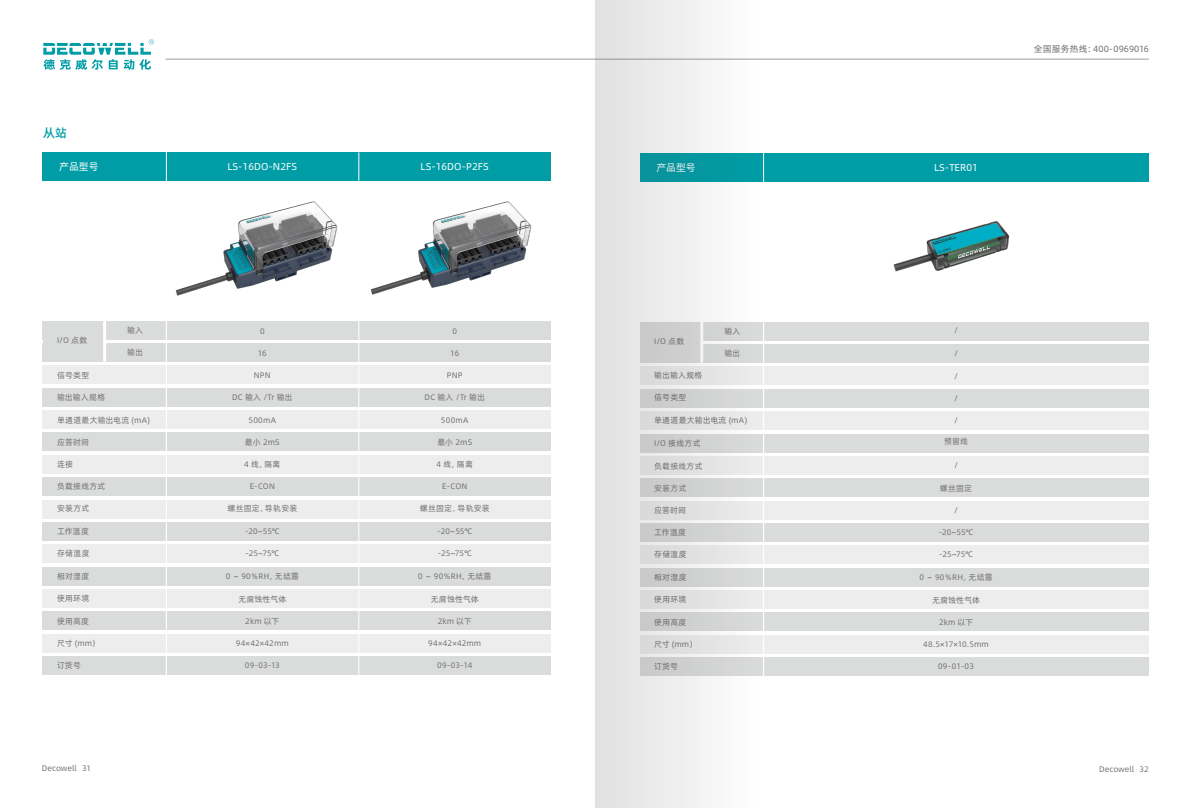
<style>
.page{position:relative;width:1191px;height:808px;background:#fff}
.page>*{position:absolute;margin:0;border:0;box-sizing:border-box;transform-origin:0 0}
.t1{font:12px "Alibaba Pu Hui Ti M";color:#009da6}
.t2{font:10px "Alibaba Pu Hui Ti R";color:#fff}
.t3{font:9px "Alibaba Pu Hui Ti R";letter-spacing:.005em;color:#717071}
.t4{font:8px "Alibaba Pu Hui Ti R";letter-spacing:.02em;color:#727171}
.t5{font:8px "Alibaba Pu Hui Ti R";letter-spacing:-.005em;color:#717071}
</style>
<div class="page">
<svg style="left:43px;top:39px;width:111px;height:31px"></svg>
<hr style="left:166px;top:59px;width:982px;height:1px;background:#9d9d9e">
<div style="left:43px;top:321px;width:508px;height:18px;background:#dadbdb"></div>
<div style="left:43px;top:343px;width:508px;height:19px;background:#dadbdb"></div>
<div style="left:43px;top:321px;width:62px;height:41px;background:#dadbdb"></div>
<div style="left:43px;top:152px;width:508px;height:29px;background:#009da6"></div>
<div style="left:43px;top:410px;width:508px;height:19px;background:#ededee"></div>
<div style="left:43px;top:366px;width:508px;height:18px;background:#ededee"></div>
<div style="left:43px;top:388px;width:508px;height:18px;background:#dadbdb"></div>
<div style="left:43px;top:545px;width:508px;height:18px;background:#ededee"></div>
<div style="left:43px;top:433px;width:508px;height:18px;background:#dadbdb"></div>
<div style="left:43px;top:455px;width:508px;height:18px;background:#ededee"></div>
<div style="left:43px;top:478px;width:508px;height:18px;background:#dadbdb"></div>
<div style="left:43px;top:500px;width:508px;height:18px;background:#ededee"></div>
<div style="left:43px;top:522px;width:508px;height:18px;background:#dadbdb"></div>
<div style="left:43px;top:567px;width:508px;height:18px;background:#dadbdb"></div>
<div style="left:43px;top:589px;width:508px;height:18px;background:#ededee"></div>
<div style="left:43px;top:612px;width:508px;height:18px;background:#dadbdb"></div>
<div style="left:43px;top:634px;width:508px;height:18px;background:#ededee"></div>
<div style="left:43px;top:656px;width:508px;height:18px;background:#dadbdb"></div>
<svg style="left:358px;top:152px;width:1px;height:29px"></svg>
<hr style="left:166px;top:152px;width:1px;height:30px;background:#fff">
<hr style="left:103px;top:321px;width:3px;height:41px;background:#fff">
<hr style="left:166px;top:319px;width:1px;height:400px;background:#fff">
<hr style="left:358px;top:319px;width:1px;height:400px;background:#fff">
<div style="left:640px;top:322px;width:508px;height:18px;background:#dadbdb"></div>
<div style="left:640px;top:344px;width:508px;height:18px;background:#dadbdb"></div>
<div style="left:640px;top:153px;width:508px;height:28px;background:#009da6"></div>
<div style="left:640px;top:412px;width:508px;height:18px;background:#ededee"></div>
<div style="left:640px;top:367px;width:508px;height:18px;background:#ededee"></div>
<div style="left:640px;top:389px;width:508px;height:18px;background:#dadbdb"></div>
<div style="left:640px;top:546px;width:508px;height:18px;background:#ededee"></div>
<div style="left:640px;top:434px;width:508px;height:18px;background:#dadbdb"></div>
<div style="left:640px;top:456px;width:508px;height:18px;background:#ededee"></div>
<div style="left:640px;top:479px;width:508px;height:18px;background:#dadbdb"></div>
<div style="left:640px;top:501px;width:508px;height:18px;background:#ededee"></div>
<div style="left:640px;top:523px;width:508px;height:18px;background:#dadbdb"></div>
<div style="left:640px;top:568px;width:508px;height:18px;background:#dadbdb"></div>
<div style="left:640px;top:590px;width:508px;height:18px;background:#ededee"></div>
<div style="left:640px;top:613px;width:508px;height:18px;background:#dadbdb"></div>
<div style="left:640px;top:635px;width:508px;height:18px;background:#ededee"></div>
<div style="left:640px;top:657px;width:508px;height:19px;background:#dadbdb"></div>
<hr style="left:763px;top:153px;width:1px;height:34px;background:#fff">
<hr style="left:763px;top:320px;width:1px;height:400px;background:#fff">
<img style="left:893px;top:221px;width:117px;height:51px">
<svg style="left:595px;top:0;width:162px;height:808px"></svg>
<img style="left:175px;top:201px;width:163px;height:95px">
<img style="left:370px;top:201px;width:162px;height:94px">
<h1 class="t1" style="left:43px;top:123px;width:25px">从站</h1>
<p class="t2" style="left:59px;top:159px;width:41px">产品型号</p>
<p class="t2" style="left:227px;top:159px;width:71px">LS-16DO-N2FS</p>
<p class="t2" style="left:420px;top:159px;width:70px">LS-16DO-P2FS</p>
<p class="t2" style="left:656px;top:160px;width:41px">产品型号</p>
<p class="t2" style="left:934px;top:160px;width:45px">LS-TER01</p>
<p class="t3" style="left:1034px;top:42px;width:117px">全国服务热线：400-0969016</p>
<p class="t4" style="left:127px;top:324px;width:17px">输入</p>
<p class="t4" style="left:127px;top:346px;width:17px">输出</p>
<p class="t4" style="left:724px;top:325px;width:17px">输入</p>
<p class="t4" style="left:724px;top:347px;width:17px">输出</p>
<p class="t4" style="left:954px;top:324px;width:5px">/</p>
<p class="t4" style="left:954px;top:347px;width:5px">/</p>
<p class="t4" style="left:954px;top:370px;width:5px">/</p>
<p class="t4" style="left:954px;top:392px;width:5px">/</p>
<p class="t4" style="left:954px;top:414px;width:5px">/</p>
<p class="t4" style="left:944px;top:436px;width:25px">预留线</p>
<p class="t4" style="left:954px;top:459px;width:5px">/</p>
<p class="t4" style="left:954px;top:504px;width:5px">/</p>
<p class="t4" style="left:260px;top:325px;width:6px">0</p>
<p class="t4" style="left:258px;top:347px;width:10px">16</p>
<p class="t4" style="left:452px;top:325px;width:6px">0</p>
<p class="t4" style="left:450px;top:347px;width:10px">16</p>
<p class="t4" style="left:57px;top:334px;width:32px">I/O 点数</p>
<p class="t4" style="left:654px;top:335px;width:32px">I/O 点数</p>
<p class="t4" style="left:654px;top:369px;width:50px">输出输入规格</p>
<p class="t4" style="left:654px;top:391px;width:34px">信号类型</p>
<p class="t4" style="left:654px;top:437px;width:48px">I/O 接线方式</p>
<p class="t4" style="left:57px;top:369px;width:34px">信号类型</p>
<p class="t4" style="left:254px;top:369px;width:18px">NPN</p>
<p class="t4" style="left:248px;top:414px;width:29px">500mA</p>
<p class="t4" style="left:447px;top:369px;width:17px">PNP</p>
<p class="t4" style="left:441px;top:414px;width:29px">500mA</p>
<p class="t4" style="left:57px;top:391px;width:50px">输出输入规格</p>
<p class="t4" style="left:232px;top:391px;width:62px">DC 输入 /Tr 输出</p>
<p class="t4" style="left:425px;top:391px;width:62px">DC 输入 /Tr 输出</p>
<p class="t4" style="left:57px;top:414px;width:95px">单通道最大输出电流 (mA)</p>
<p class="t4" style="left:654px;top:414px;width:95px">单通道最大输出电流 (mA)</p>
<p class="t4" style="left:57px;top:436px;width:33px">应答时间</p>
<p class="t4" style="left:245px;top:436px;width:36px">最小 2mS</p>
<p class="t4" style="left:437px;top:436px;width:36px">最小 2mS</p>
<p class="t4" style="left:244px;top:458px;width:38px">4 线，隔离</p>
<p class="t4" style="left:436px;top:458px;width:38px">4 线，隔离</p>
<p class="t4" style="left:57px;top:458px;width:18px">连接</p>
<p class="t4" style="left:654px;top:460px;width:50px">负载接线方式</p>
<p class="t4" style="left:57px;top:480px;width:50px">负载接线方式</p>
<p class="t4" style="left:654px;top:482px;width:34px">安装方式</p>
<p class="t4" style="left:940px;top:482px;width:34px">螺丝固定</p>
<p class="t4" style="left:250px;top:480px;width:27px">E-CON</p>
<p class="t4" style="left:442px;top:480px;width:27px">E-CON</p>
<p class="t4" style="left:227px;top:502px;width:71px">螺丝固定、导轨安装</p>
<p class="t4" style="left:420px;top:502px;width:71px">螺丝固定、导轨安装</p>
<p class="t4" style="left:57px;top:502px;width:34px">安装方式</p>
<p class="t4" style="left:654px;top:504px;width:33px">应答时间</p>
<p class="t4" style="left:654px;top:527px;width:33px">工作温度</p>
<p class="t4" style="left:654px;top:549px;width:34px">存储温度</p>
<p class="t4" style="left:654px;top:571px;width:34px">相对湿度</p>
<p class="t4" style="left:654px;top:593px;width:34px">使用环境</p>
<p class="t4" style="left:654px;top:616px;width:34px">使用高度</p>
<p class="t4" style="left:57px;top:525px;width:33px">工作温度</p>
<p class="t4" style="left:57px;top:547px;width:34px">存储温度</p>
<p class="t4" style="left:57px;top:570px;width:34px">相对湿度</p>
<p class="t4" style="left:57px;top:592px;width:34px">使用环境</p>
<p class="t4" style="left:57px;top:615px;width:34px">使用高度</p>
<p class="t4" style="left:245px;top:525px;width:36px">-20~55℃</p>
<p class="t4" style="left:245px;top:547px;width:35px">-25~75℃</p>
<p class="t4" style="left:226px;top:570px;width:75px">0 ～ 90％RH，无结露</p>
<p class="t4" style="left:238px;top:593px;width:49px">无腐蚀性气体</p>
<p class="t4" style="left:437px;top:525px;width:36px">-20~55℃</p>
<p class="t4" style="left:438px;top:547px;width:35px">-25~75℃</p>
<p class="t4" style="left:418px;top:570px;width:75px">0 ～ 90％RH，无结露</p>
<p class="t4" style="left:431px;top:593px;width:49px">无腐蚀性气体</p>
<p class="t4" style="left:938px;top:527px;width:36px">-20~55℃</p>
<p class="t4" style="left:939px;top:549px;width:35px">-25~75℃</p>
<p class="t4" style="left:919px;top:571px;width:75px">0 ～ 90％RH，无结露</p>
<p class="t4" style="left:932px;top:594px;width:49px">无腐蚀性气体</p>
<p class="t4" style="left:245px;top:615px;width:36px">2km 以下</p>
<p class="t4" style="left:438px;top:615px;width:36px">2km 以下</p>
<p class="t4" style="left:939px;top:616px;width:36px">2km 以下</p>
<p class="t4" style="left:57px;top:637px;width:44px">尺寸 (mm）</p>
<p class="t4" style="left:57px;top:659px;width:25px">订货号</p>
<p class="t5" style="left:42px;top:762px;width:51px">Decowell 31</p>
<p class="t4" style="left:236px;top:637px;width:54px">94×42×42mm</p>
<p class="t4" style="left:245px;top:659px;width:37px">09-03-13</p>
<p class="t4" style="left:428px;top:637px;width:54px">94×42×42mm</p>
<p class="t4" style="left:437px;top:659px;width:37px">09-03-14</p>
<p class="t4" style="left:654px;top:638px;width:44px">尺寸 (mm）</p>
<p class="t4" style="left:654px;top:660px;width:25px">订货号</p>
<p class="t4" style="left:923px;top:638px;width:67px">48.5×17×10.5mm</p>
<p class="t4" style="left:938px;top:660px;width:37px">09-01-03</p>
<p class="t5" style="left:1099px;top:763px;width:51px">Decowell 32</p>
</div>
